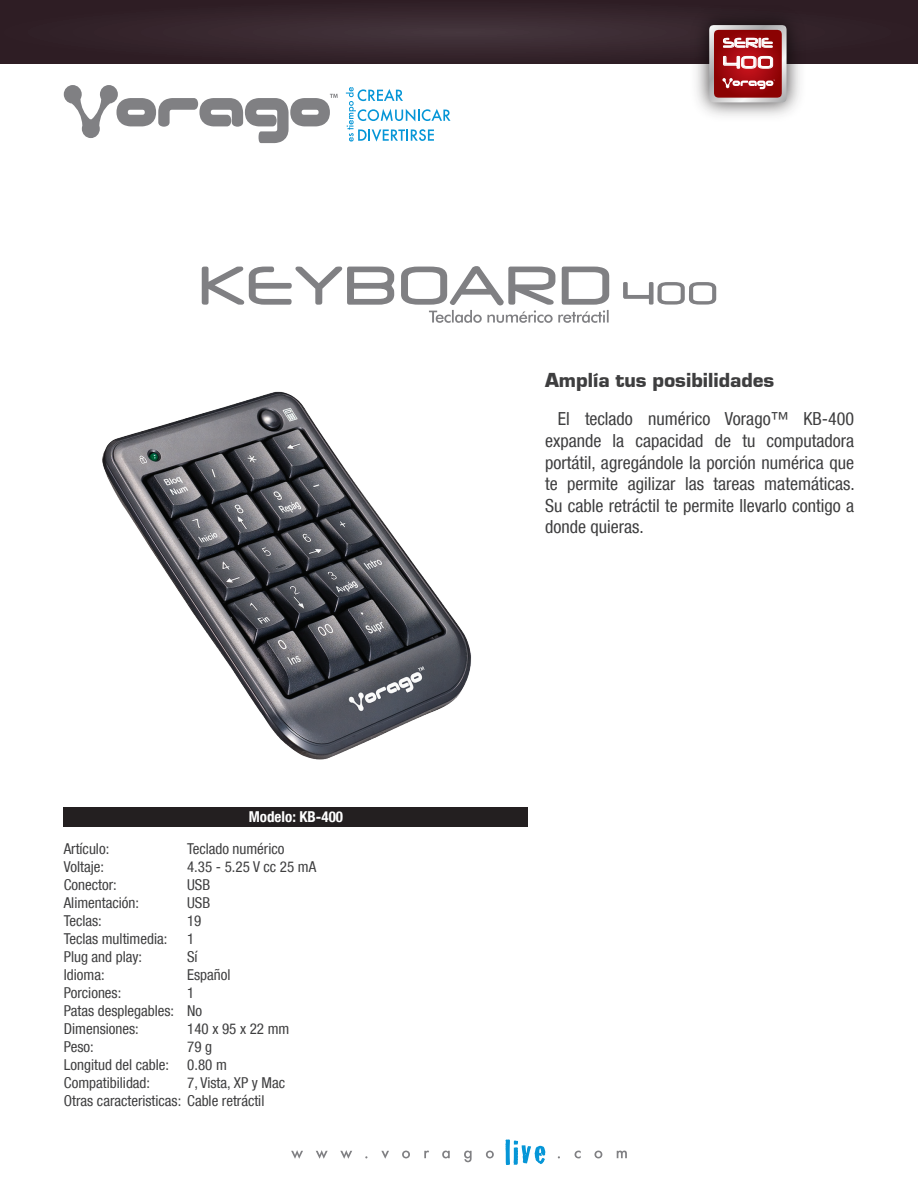
<style>
.page{position:relative;width:918px;height:1188px;background:#fff}
.page>*{position:absolute;margin:0;border:0;box-sizing:border-box;transform-origin:0 0}
.t1{font:21px "Eurostile Black DTC";color:#3e3e3f}
.t2{font:19.95px "Neuropol";color:#fff}
.t3{font:condensed 18px/21.6px "Helvetica Neue LT Com";color:#3e3e3f;text-align:justify}
.t4{font:15.3px "Neuropol";letter-spacing:.03em;color:#fff}
.t5{font:condensed 15px/18px "Helvetica Neue LT Com";color:#3e3e3f}
.t6{font:700 condensed 15px "Helvetica Neue LT Com";color:#fff}
</style>
<div class="page">
<div style="left:0;top:0;width:918px;height:64px;background:linear-gradient(to bottom,#35242c,#35242b)"></div>
<svg style="left:64px;top:85px;width:274px;height:58px"></svg>
<svg style="left:346px;top:87px;width:104px;height:55px"></svg>
<svg style="left:291px;top:1150px;width:12px;height:9px"></svg>
<svg style="left:316px;top:1150px;width:12px;height:9px"></svg>
<svg style="left:340px;top:1150px;width:12px;height:9px"></svg>
<svg style="left:381px;top:1151px;width:8px;height:8px"></svg>
<svg style="left:402px;top:1151px;width:8px;height:7px"></svg>
<svg style="left:424px;top:1151px;width:5px;height:7px"></svg>
<svg style="left:442px;top:1151px;width:8px;height:7px"></svg>
<svg style="left:464px;top:1151px;width:8px;height:11px"></svg>
<svg style="left:486px;top:1151px;width:8px;height:7px"></svg>
<svg style="left:575px;top:1151px;width:6px;height:7px"></svg>
<svg style="left:594px;top:1151px;width:8px;height:7px"></svg>
<svg style="left:617px;top:1151px;width:10px;height:7px"></svg>
<svg style="left:505px;top:1139px;width:40px;height:26px"></svg>
<div style="left:64px;top:807px;width:464px;height:19px;background:#231f20"></div>
<svg style="left:202px;top:266px;width:514px;height:57px"></svg>
<img style="left:684px;top:0;width:128px;height:116px">
<svg style="left:709px;top:25px;width:78px;height:77px;background:#b15154"></svg>
<img style="left:102px;top:391px;width:369px;height:369px">
<p class="t6" style="left:249px;top:808px;width:96px">Modelo: KB-400</p>
<p class="t5" style="left:64px;top:840px;width:47px">Artículo:</p>
<p class="t5" style="left:187px;top:840px;width:99px">Teclado numérico</p>
<p class="t5" style="left:64px;top:858px;width:42px">Voltaje:</p>
<p class="t5" style="left:187px;top:858px;width:131px">4.35 - 5.25 V cc 25 mA</p>
<p class="t5" style="left:64px;top:876px;width:55px">Conector:</p>
<p class="t5" style="left:187px;top:876px;width:25px">USB</p>
<p class="t5" style="left:64px;top:894px;width:77px">Alimentación:</p>
<p class="t5" style="left:187px;top:894px;width:25px">USB</p>
<p class="t5" style="left:64px;top:912px;width:40px">Teclas:</p>
<p class="t5" style="left:187px;top:912px;width:16px">19</p>
<p class="t5" style="left:64px;top:930px;width:105px">Teclas multimedia:</p>
<p class="t5" style="left:187px;top:930px;width:9px">1</p>
<p class="t5" style="left:64px;top:948px;width:80px">Plug and play:</p>
<p class="t5" style="left:187px;top:948px;width:12px">Sí</p>
<p class="t5" style="left:64px;top:966px;width:42px">Idioma:</p>
<p class="t5" style="left:187px;top:966px;width:45px">Español</p>
<p class="t5" style="left:64px;top:984px;width:59px">Porciones:</p>
<p class="t5" style="left:64px;top:984px;width:140px;text-indent:123px">1<br>Patas desplegables: No<br>Dimensiones:</p>
<p class="t5" style="left:187px;top:1020px;width:104px">140 x 95 x 22 mm</p>
<p class="t5" style="left:64px;top:1038px;width:31px">Peso:</p>
<p class="t5" style="left:64px;top:1038px;width:164px;text-indent:123px">79 g<br>Longitud del cable: 0.80 m<br>Compatibilidad:</p>
<p class="t5" style="left:64px;top:1074px;width:223px;text-indent:123px">7, Vista, XP y Mac<br>Otras caracteristicas: Cable retráctil</p>
<p class="t4" style="left:723px;top:35px;width:51px">SERIE</p>
<h2 class="t2" style="left:723px;top:52px;width:52px">400</h2>
<h1 class="t1" style="left:545px;top:368px;width:231px">Amplía tus posibilidades</h1>
<p class="t3" style="left:545px;top:408px;width:311px;text-indent:13px">El teclado numérico Vorago™ KB-400 expande la capacidad de tu computadora portátil, agregándole la porción numérica que te permite agilizar las tareas matemáticas.<br>Su cable retráctil te permite llevarlo contigo a donde quieras.</p>
</div>
